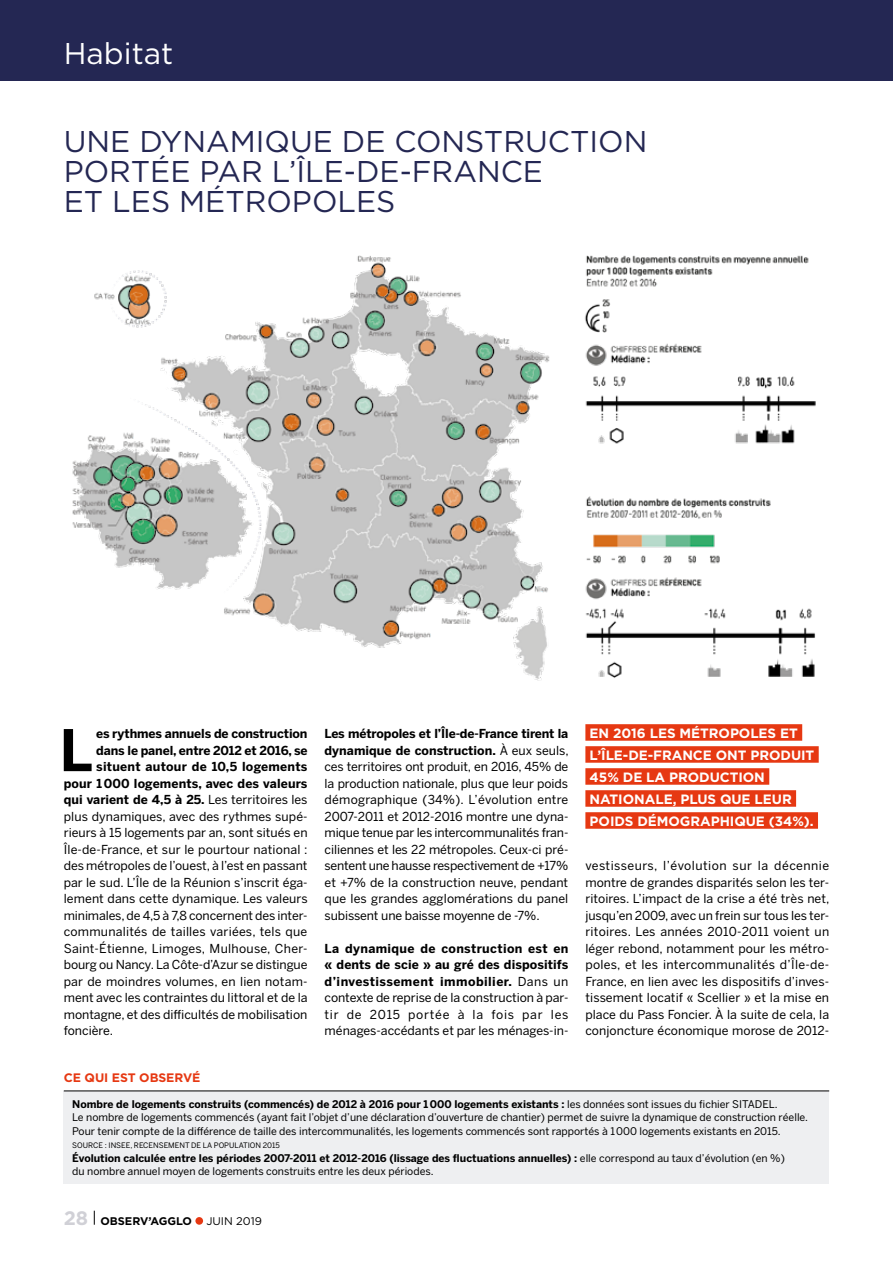
<style>
.page{position:relative;width:893px;height:1263px;background:#fff}
.page>*{position:absolute;margin:0;border:0;box-sizing:border-box;transform-origin:0 0}
.t1{font:700 56.85px "Benton Sans";color:#000}
.t2{font:30px/30px "Gotham";color:#242753}
.t3{font:30px "Gotham";color:#fff}
.t4{font:700 13.5px/22px "Gotham";letter-spacing:-.005em;color:#fff}
.t5{font:12.3px/16.5px "Benton Sans";color:#000;text-align:justify}
.t6{font:700 12.3px "Benton Sans";color:#000}
.t7{font:12.3px "Benton Sans";letter-spacing:.02em;color:#000}
.t8{font:700 12.3px "Benton Sans";letter-spacing:.02em;color:#000}
.t9{font:700 12.3px "Gotham";letter-spacing:-.005em;color:#e63812}
.t10{font:700 11.1px "Gotham";color:#000}
.t11{font:11.1px "Gotham";color:#000}
.t12{font:10.5px/13.5px "Benton Sans";color:#000}
.t13{font:7.5px "Benton Sans";color:#000}
.s1{font-weight:400}
.s2{font-weight:700}
.s3{font-size:19.5px;color:#d0d0d6}
</style>
<div class="page">
<svg style="left:94px;top:1211px;width:1px;height:14px"></svg>
<div style="left:195px;top:1217px;width:8px;height:8px;background:#e63812;border-radius:50%"></div>
<div style="left:64px;top:1091px;width:765px;height:93px;background:#eeeff1"></div>
<hr style="left:64px;top:1091px;width:765px;height:1px;background:#000">
<img style="left:72px;top:255px;width:744px;height:426px">
<div style="left:585px;top:724px;width:217px;height:17px;background:#e63812"></div>
<div style="left:585px;top:746px;width:234px;height:17px;background:#e63812"></div>
<div style="left:585px;top:768px;width:184px;height:17px;background:#e63812"></div>
<div style="left:585px;top:790px;width:211px;height:17px;background:#e63812"></div>
<div style="left:585px;top:812px;width:233px;height:17px;background:#e63812"></div>
<div style="left:0;top:0;width:893px;height:81px;background:#242753"></div>
<h2 class="t3" style="left:64px;top:34px;width:111px">Habitat</h2>
<h2 class="t2" style="left:64px;top:125px;width:585px">UNE DYNAMIQUE DE CONSTRUCTION<br>PORTÉE PAR L’ÎLE-DE-FRANCE<br>ET LES MÉTROPOLES</h2>
<h1 class="t1" style="left:59px;top:716px;width:35px">L</h1>
<p class="t6" style="left:96px;top:726px;width:213px">es rythmes annuels de construction</p>
<p class="t6" style="left:96px;top:743px;width:213px">dans le panel, entre 2012 et 2016, se</p>
<p class="t8" style="left:96px;top:759px;width:213px">situent autour de 10,5 logements</p>
<p class="t6" style="left:64px;top:776px;width:245px">pour 1000 logements, avec des valeurs</p>
<p class="t6" style="left:64px;top:792px;width:245px">qui varient de 4,5 à 25. <span class="s1">Les territoires les</span></p>
<p class="t5" style="left:64px;top:808px;width:245px">plus dynamiques, avec des rythmes supé-</p>
<p class="t5" style="left:64px;top:824px;width:245px">rieurs à 15 logements par an, sont situés en</p>
<p class="t5" style="left:64px;top:841px;width:245px">Île-de-France, et sur le pourtour national :</p>
<p class="t5" style="left:64px;top:857px;width:245px">des métropoles de l’ouest, à l’est en passant</p>
<p class="t5" style="left:64px;top:874px;width:245px">par le sud. L’Île de la Réunion s’inscrit éga-</p>
<p class="t5" style="left:64px;top:890px;width:245px">lement dans cette dynamique. Les valeurs</p>
<p class="t5" style="left:64px;top:907px;width:245px">minimales, de 4,5 à 7,8 concernent des inter-</p>
<p class="t7" style="left:64px;top:924px;width:245px">communalités de tailles variées, tels que</p>
<p class="t7" style="left:64px;top:941px;width:245px">Saint-Étienne, Limoges, Mulhouse, Cher-</p>
<p class="t5" style="left:64px;top:956px;width:245px">bourg ou Nancy. La Côte-d’Azur se distingue</p>
<p class="t5" style="left:64px;top:973px;width:245px">par de moindres volumes, en lien notam-</p>
<p class="t5" style="left:64px;top:989px;width:245px">ment avec les contraintes du littoral et de la</p>
<p class="t5" style="left:64px;top:1006px;width:245px">montagne, et des difficultés de mobilisation</p>
<p class="t5" style="left:64px;top:1022px;width:51px">foncière.</p>
<p class="t5" style="left:325px;top:725px;width:246px"><span class="s2">Les métropoles et l’Île-de-France tirent la dynamique de construction.</span> À eux seuls, ces territoires ont produit, en 2016, 45% de la production nationale, plus que leur poids démographique (34%). L’évolution entre 2007-2011 et 2012-2016 montre une dyna&shy;mique tenue par les intercommunalités fran&shy;ciliennes et les 22 métropoles. Ceux-ci pré&shy;sentent une hausse respectivement de +17% et +7% de la construction neuve, pendant que les grandes agglomérations du panel subissent une baisse moyenne de -7%.</p>
<p class="t5" style="left:325px;top:940px;width:245px"><span class="s2">La dynamique de construction est en « dents de scie » au gré des dispositifs d’investissement immobilier.</span> Dans un contexte de reprise de la construction à par&shy;tir de 2015 portée à la fois par les ménages-accédants et par les ménages-in-</p>
<p class="t4" style="left:590px;top:722px;width:226px">EN 2016 LES MÉTROPOLES ET<br>L’ÎLE-DE-FRANCE ONT PRODUIT<br>45% DE LA PRODUCTION<br>NATIONALE, PLUS QUE LEUR<br>POIDS DÉMOGRAPHIQUE (34%).</p>
<p class="t5" style="left:585px;top:857px;width:246px">vestisseurs, l’évolution sur la décennie montre de grandes disparités selon les ter&shy;ritoires. L’impact de la crise a été très net, jusqu’en 2009, avec un frein sur tous les ter&shy;ritoires. Les années 2010-2011 voient un léger rebond, notamment pour les métro&shy;poles, et les intercommunalités d’Île-de-France, en lien avec les dispositifs d’inves&shy;tissement locatif « Scellier » et la mise en place du Pass Foncier. À la suite de cela, la conjoncture économique morose de 2012-</p>
<p class="t9" style="left:64px;top:1070px;width:138px">CE QUI EST OBSERVÉ</p>
<p class="t12" style="left:72px;top:1097px;width:737px"><span class="s2">Nombre de logements construits (commencés) de 2012 à 2016 pour 1000 logements existants :</span> les données sont issues du fichier SITADEL.<br>Le nombre de logements commencés (ayant fait l’objet d’une déclaration d’ouverture de chantier) permet de suivre la dynamique de construction réelle.<br>Pour tenir compte de la différence de taille des intercommunalités, les logements commencés sont rapportés à 1000 logements existants en 2015.</p>
<p class="t13" style="left:72px;top:1141px;width:209px">SOURCE : INSEE, RECENSEMENT DE LA POPULATION 2015</p>
<p class="t12" style="left:72px;top:1151px;width:714px"><span class="s2">Évolution calculée entre les périodes 2007-2011 et 2012-2016 (lissage des fluctuations annuelles) :</span> elle correspond au taux d’évolution (en %) du nombre annuel moyen de logements construits entre les deux périodes.</p>
<p class="t10" style="left:64px;top:1213px;width:130px"><span class="s3">28</span> OBSERV’AGGLO</p>
<p class="t11" style="left:206px;top:1214px;width:57px">JUIN 2019</p>
</div>
